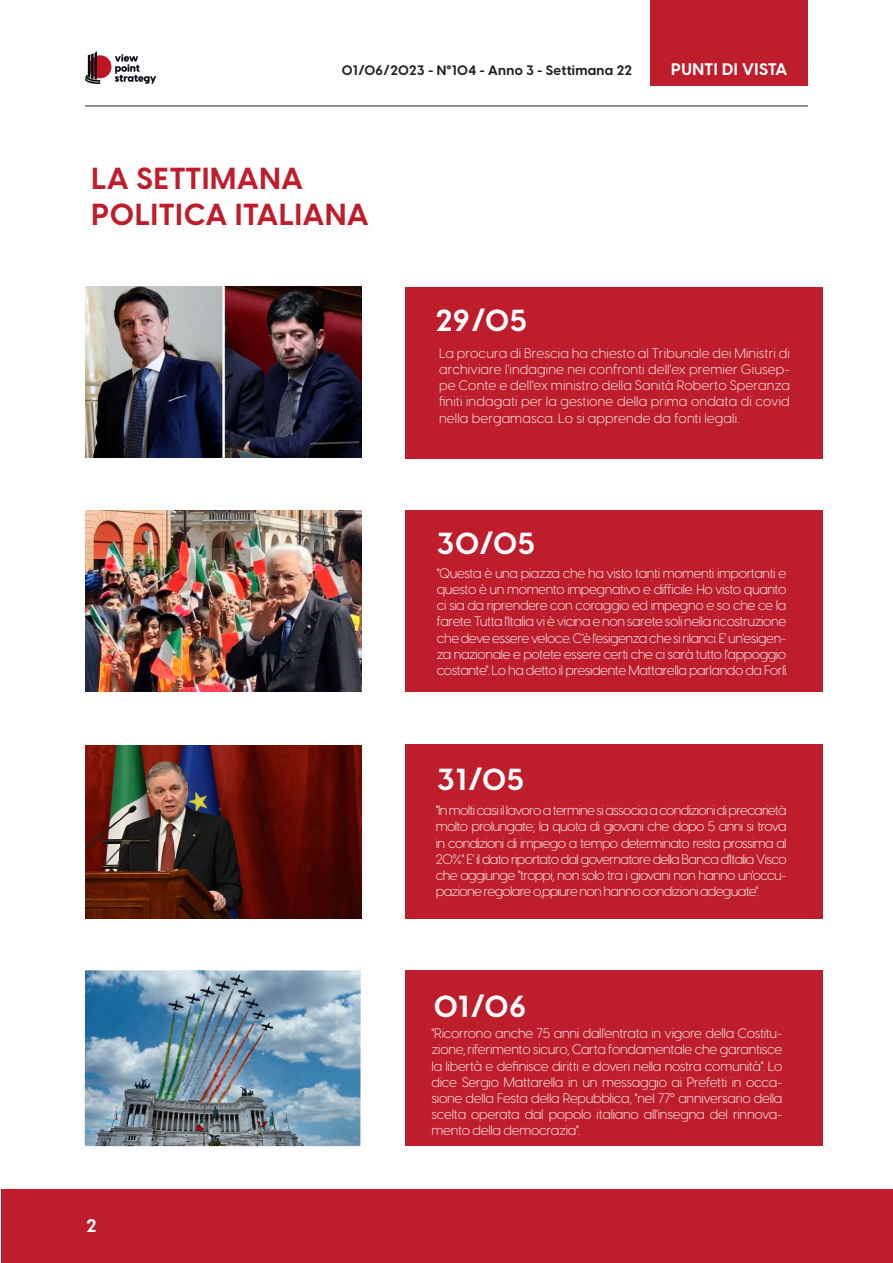
<style>
.page{position:relative;width:893px;height:1263px;background:#fff}
.page>*{position:absolute;margin:0;border:0;box-sizing:border-box;transform-origin:0 0}
.titolo{font:700 30px "Visby CF";letter-spacing:.03em;color:#be1d2c}
.titolo-2{font:700 30px "Visby CF";letter-spacing:.03em;color:#fff}
.t1{font:700 18px "Visby CF";color:#fff}
.t2{font:700 16.5px "Visby CF";letter-spacing:.03em;color:#fff}
.testo{font:300 13.5px/16.2px "Visby CF";letter-spacing:-.03em;color:#fff;text-align:justify}
.t3{font:700 13.5px "Visby CF";letter-spacing:.02em;color:#231f20}
</style>
<div class="page">
<div style="left:651px;top:0;width:157px;height:85px;background:#be1d2c"></div>
<div style="left:1px;top:1189px;width:892px;height:74px;background:#be1d2c"></div>
<hr style="left:85px;top:106px;width:723px;height:1px;background:#231f20">
<img style="left:85px;top:51px;width:71px;height:33px">
<div style="left:405px;top:511px;width:418px;height:181px;background:#be1d2c"></div>
<img style="left:86px;top:511px;width:275px;height:181px">
<div style="left:405px;top:744px;width:418px;height:174px;background:#be1d2c"></div>
<div style="left:405px;top:970px;width:418px;height:176px;background:#be1d2c"></div>
<div style="left:405px;top:287px;width:418px;height:171px;background:#be1d2c"></div>
<img style="left:86px;top:286px;width:275px;height:172px">
<img style="left:86px;top:745px;width:275px;height:173px">
<img style="left:85px;top:970px;width:276px;height:176px">
<p class="t3" style="left:342px;top:62px;width:291px">01/06/2023 - N°104 - Anno 3 - Settimana 22</p>
<p class="t2" style="left:671px;top:58px;width:118px">PUNTI DI VISTA</p>
<p class="titolo" style="left:91px;top:159px;width:213px">LA SETTIMANA</p>
<p class="titolo" style="left:91px;top:195px;width:279px">POLITICA ITALIANA</p>
<h2 class="t1" style="left:87px;top:1214px;width:11px">2</h2>
<p class="titolo-2" style="left:436px;top:301px;width:93px">29/05</p>
<p class="testo" style="left:439px;top:345px;width:352px">La procura di Brescia ha chiesto al Tribunale dei Ministri di archiviare l'indagine nei confronti dell'ex premier Giusep&shy;pe Conte e dell'ex ministro della Sanità Roberto Speranza finiti indagati per la gestione della prima ondata di covid nella bergamasca. Lo si apprende da fonti legali.</p>
<p class="titolo-2" style="left:437px;top:525px;width:100px">30/05</p>
<p class="testo" style="left:437px;top:565px;width:353px;text-align:left">"Questa è una piazza che ha visto tanti momenti importanti e questo è un momento impegnativo e difficile. Ho visto quanto ci sia da riprendere con coraggio ed impegno e so che ce la farete. Tutta l'Italia vi è vicina e non sarete soli nella ricostruzione che deve essere veloce. C'è l'esigenza che si rilanci. E' un'esigen&shy;za nazionale e potete essere certi che ci sarà tutto l'appoggio costante". Lo ha detto il presidente Mattarella parlando da Forlì.</p>
<p class="titolo-2" style="left:437px;top:760px;width:88px">31/05</p>
<p class="testo" style="left:436px;top:802px;width:352px">"In molti casi il lavoro a termine si associa a condizioni di precarietà molto prolungate; la quota di giovani che dopo 5 anni si trova in condizioni di impiego a tempo determinato resta prossima al 20%". E' il dato riportato dal governatore della Banca d'Italia Visco che aggiunge "troppi, non solo tra i giovani non hanno un'occu&shy;pazione regolare o,ppiure non hanno condizioni adeguate".</p>
<p class="titolo-2" style="left:434px;top:987px;width:94px">01/06</p>
<p class="testo" style="left:432px;top:1025px;width:352px">"Ricorrono anche 75 anni dall'entrata in vigore della Costitu&shy;zione, riferimento sicuro, Carta fondamentale che garantisce la libertà e definisce diritti e doveri nella nostra comunità". Lo dice Sergio Mattarella in un messaggio ai Prefetti in occa&shy;sione della Festa della Repubblica, "nel 77° anniversario della scelta operata dal popolo italiano all'insegna del rinnova&shy;mento della democrazia".</p>
</div>
